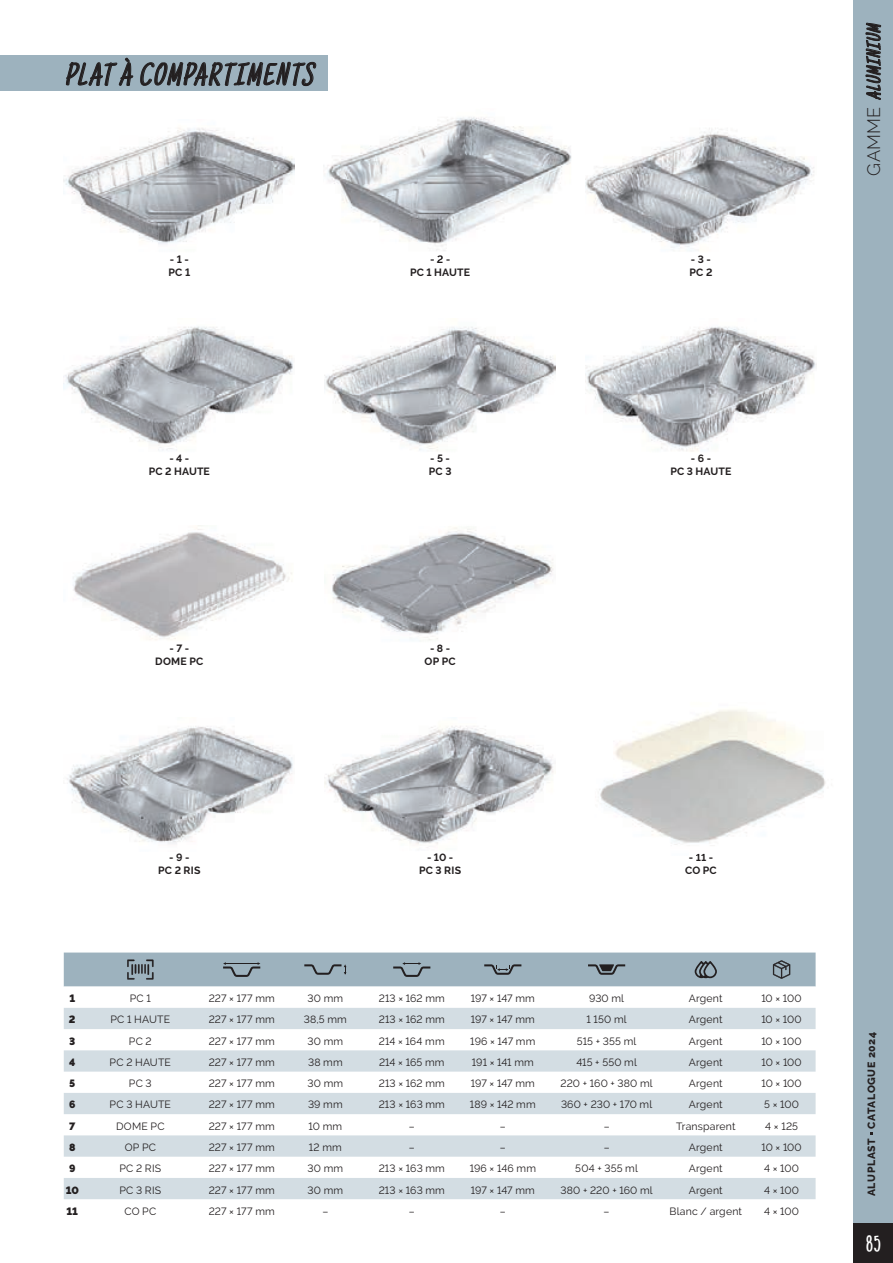
<style>
.page{position:relative;width:893px;height:1263px;background:#fff}
.page>*{position:absolute;margin:0;border:0;box-sizing:border-box;transform-origin:0 0}
.t1{font:italic 31.5px "Just Another Hand";color:#231f20}
.t2{font:22.5px "Just Another Hand";color:#fff}
.t3{font:italic 19.5px "Just Another Hand";color:#231f20}
.t4{font:10.5px "Raleway";letter-spacing:.02em;color:#231f20}
.t5{font:700 10.5px/12.6px "Raleway";letter-spacing:.02em;color:#231f20;text-align:center}
.t6{font:800 10.5px "Raleway";letter-spacing:.055em;color:#231f20}
.t7{font:900 10.5px "Raleway";color:#231f20}
.s1{font-family:"Raleway";font-weight:300;font-style:normal;font-size:18px}
</style>
<div class="page">
<div style="left:0;top:55px;width:327px;height:36px;background:#9db2be"></div>
<svg style="left:66px;top:57px;width:68px;height:29px"></svg>
<svg style="left:140px;top:61px;width:176px;height:26px"></svg>
<svg style="left:64px;top:1008px;width:752px;height:191px;fill:#d3dde3"></svg>
<svg style="left:64px;top:952px;width:752px;height:35px;background:#9baeb9"></svg>
<img style="left:64px;top:128px;width:231px;height:116px">
<img style="left:585px;top:128px;width:229px;height:123px">
<img style="left:64px;top:326px;width:229px;height:125px">
<img style="left:73px;top:525px;width:219px;height:115px">
<img style="left:332px;top:527px;width:221px;height:113px">
<img style="left:67px;top:726px;width:226px;height:118px">
<img style="left:325px;top:726px;width:229px;height:122px">
<img style="left:599px;top:710px;width:227px;height:144px">
<img style="left:696px;top:854px;width:9px;height:2px">
<img style="left:325px;top:327px;width:231px;height:124px">
<img style="left:585px;top:327px;width:231px;height:125px">
<img style="left:323px;top:117px;width:248px;height:143px">
<img style="left:431px;top:255px;width:19px;height:5px">
<div style="left:854px;top:0;width:39px;height:1263px;background:#9db2be"></div>
<svg style="left:866px;top:23px;width:15px;height:77px"></svg>
<div style="left:854px;top:1224px;width:39px;height:39px;background:#231f20"></div>
<h1 class="t1" style="left:64px;top:57px;width:260px">PLATÀ COMPARTIMENTS</h1>
<p class="t5" style="left:169px;top:253px;width:23px;text-align:left">- 1 -<br>PC 1</p>
<p class="t5" style="left:410px;top:266px;width:62px">PC 1 HAUTE</p>
<p class="t5" style="left:689px;top:253px;width:24px;text-align:left">- 3 -<br>PC 2</p>
<p class="t5" style="left:149px;top:452px;width:63px">- 4 -<br>PC 2 HAUTE</p>
<p class="t5" style="left:429px;top:452px;width:24px;text-align:left">- 5 -<br>PC 3</p>
<p class="t5" style="left:670px;top:452px;width:63px">- 6 -<br>PC 3 HAUTE</p>
<p class="t5" style="left:155px;top:642px;width:50px">- 7 -<br>DOME PC</p>
<p class="t5" style="left:425px;top:642px;width:33px">- 8 -<br>OP PC</p>
<h3 class="t3" style="left:863px;top:176px;width:159px;rotate:-90deg"><span class="s1">G A M M E</span> ALUMINIUM</h3>
<p class="t5" style="left:158px;top:851px;width:44px">- 9 -<br>PC 2 RIS</p>
<p class="t5" style="left:419px;top:851px;width:44px">- 10 -<br>PC 3 RIS</p>
<p class="t5" style="left:685px;top:851px;width:33px">- 11 -<br>CO PC</p>
<p class="t7" style="left:69px;top:992px;width:7px">1</p>
<p class="t4" style="left:130px;top:992px;width:23px">PC 1</p>
<p class="t4" style="left:209px;top:992px;width:68px">227 × 177 mm</p>
<p class="t4" style="left:308px;top:992px;width:37px">30 mm</p>
<p class="t4" style="left:379px;top:992px;width:68px">213 × 162 mm</p>
<p class="t4" style="left:471px;top:992px;width:66px">197 × 147 mm</p>
<p class="t4" style="left:589px;top:992px;width:37px">930 ml</p>
<p class="t4" style="left:689px;top:992px;width:35px">Argent</p>
<p class="t4" style="left:761px;top:992px;width:42px">10 × 100</p>
<p class="t7" style="left:69px;top:1013px;width:8px">2</p>
<p class="t4" style="left:111px;top:1013px;width:61px">PC 1 HAUTE</p>
<p class="t4" style="left:209px;top:1013px;width:68px">227 × 177 mm</p>
<p class="t4" style="left:304px;top:1013px;width:44px">38,5 mm</p>
<p class="t4" style="left:379px;top:1013px;width:68px">213 × 162 mm</p>
<p class="t4" style="left:471px;top:1013px;width:66px">197 × 147 mm</p>
<p class="t4" style="left:586px;top:1013px;width:42px">1 150 ml</p>
<p class="t4" style="left:689px;top:1013px;width:35px">Argent</p>
<p class="t4" style="left:761px;top:1013px;width:42px">10 × 100</p>
<p class="t7" style="left:69px;top:1035px;width:8px">3</p>
<p class="t4" style="left:129px;top:1035px;width:24px">PC 2</p>
<p class="t4" style="left:209px;top:1035px;width:68px">227 × 177 mm</p>
<p class="t4" style="left:308px;top:1035px;width:37px">30 mm</p>
<p class="t4" style="left:379px;top:1035px;width:67px">214 × 164 mm</p>
<p class="t4" style="left:470px;top:1035px;width:67px">196 × 147 mm</p>
<p class="t4" style="left:577px;top:1035px;width:61px">515 + 355 ml</p>
<p class="t4" style="left:689px;top:1035px;width:35px">Argent</p>
<p class="t4" style="left:761px;top:1035px;width:42px">10 × 100</p>
<p class="t7" style="left:69px;top:1056px;width:8px">4</p>
<p class="t4" style="left:110px;top:1056px;width:63px">PC 2 HAUTE</p>
<p class="t4" style="left:209px;top:1056px;width:68px">227 × 177 mm</p>
<p class="t4" style="left:308px;top:1056px;width:36px">38 mm</p>
<p class="t4" style="left:379px;top:1056px;width:67px">214 × 165 mm</p>
<p class="t4" style="left:472px;top:1056px;width:64px">191 × 141 mm</p>
<p class="t4" style="left:576px;top:1056px;width:62px">415 + 550 ml</p>
<p class="t4" style="left:689px;top:1056px;width:35px">Argent</p>
<p class="t4" style="left:761px;top:1056px;width:42px">10 × 100</p>
<p class="t7" style="left:69px;top:1077px;width:8px">5</p>
<p class="t4" style="left:129px;top:1077px;width:24px">PC 3</p>
<p class="t4" style="left:209px;top:1077px;width:68px">227 × 177 mm</p>
<p class="t4" style="left:308px;top:1077px;width:37px">30 mm</p>
<p class="t4" style="left:379px;top:1077px;width:68px">213 × 162 mm</p>
<p class="t4" style="left:471px;top:1077px;width:66px">197 × 147 mm</p>
<p class="t4" style="left:560px;top:1077px;width:94px">220 + 160 + 380 ml</p>
<p class="t4" style="left:689px;top:1077px;width:35px">Argent</p>
<p class="t4" style="left:761px;top:1077px;width:42px">10 × 100</p>
<p class="t7" style="left:69px;top:1099px;width:8px">6</p>
<p class="t4" style="left:110px;top:1099px;width:63px">PC 3 HAUTE</p>
<p class="t4" style="left:209px;top:1099px;width:68px">227 × 177 mm</p>
<p class="t4" style="left:308px;top:1099px;width:36px">39 mm</p>
<p class="t4" style="left:379px;top:1099px;width:68px">213 × 163 mm</p>
<p class="t4" style="left:470px;top:1099px;width:67px">189 × 142 mm</p>
<p class="t4" style="left:561px;top:1099px;width:93px">360 + 230 + 170 ml</p>
<p class="t4" style="left:689px;top:1099px;width:35px">Argent</p>
<p class="t4" style="left:764px;top:1099px;width:36px">5 × 100</p>
<p class="t7" style="left:69px;top:1120px;width:8px">7</p>
<p class="t4" style="left:116px;top:1120px;width:50px">DOME PC</p>
<p class="t4" style="left:209px;top:1120px;width:68px">227 × 177 mm</p>
<p class="t4" style="left:309px;top:1120px;width:35px">10 mm</p>
<p class="t4" style="left:409px;top:1120px;width:7px">–</p>
<p class="t4" style="left:500px;top:1120px;width:7px">–</p>
<p class="t4" style="left:604px;top:1120px;width:7px">–</p>
<p class="t4" style="left:676px;top:1120px;width:61px">Transparent</p>
<p class="t4" style="left:765px;top:1120px;width:34px">4 × 125</p>
<p class="t7" style="left:69px;top:1141px;width:8px">8</p>
<p class="t4" style="left:125px;top:1141px;width:33px">OP PC</p>
<p class="t4" style="left:209px;top:1141px;width:68px">227 × 177 mm</p>
<p class="t4" style="left:309px;top:1141px;width:34px">12 mm</p>
<p class="t4" style="left:409px;top:1141px;width:7px">–</p>
<p class="t4" style="left:500px;top:1141px;width:7px">–</p>
<p class="t4" style="left:604px;top:1141px;width:7px">–</p>
<p class="t4" style="left:689px;top:1141px;width:35px">Argent</p>
<p class="t4" style="left:761px;top:1141px;width:42px">10 × 100</p>
<p class="t7" style="left:69px;top:1162px;width:8px">9</p>
<p class="t4" style="left:120px;top:1162px;width:43px">PC 2 RIS</p>
<p class="t4" style="left:209px;top:1162px;width:68px">227 × 177 mm</p>
<p class="t4" style="left:308px;top:1162px;width:37px">30 mm</p>
<p class="t4" style="left:379px;top:1162px;width:68px">213 × 163 mm</p>
<p class="t4" style="left:470px;top:1162px;width:68px">196 × 146 mm</p>
<p class="t4" style="left:575px;top:1162px;width:64px">504 + 355 ml</p>
<p class="t4" style="left:689px;top:1162px;width:35px">Argent</p>
<p class="t4" style="left:764px;top:1162px;width:36px">4 × 100</p>
<p class="t7" style="left:66px;top:1184px;width:15px">10</p>
<p class="t4" style="left:119px;top:1184px;width:43px">PC 3 RIS</p>
<p class="t4" style="left:209px;top:1184px;width:68px">227 × 177 mm</p>
<p class="t4" style="left:308px;top:1184px;width:37px">30 mm</p>
<p class="t4" style="left:379px;top:1184px;width:68px">213 × 163 mm</p>
<p class="t4" style="left:471px;top:1184px;width:66px">197 × 147 mm</p>
<p class="t4" style="left:560px;top:1184px;width:94px">380 + 220 + 160 ml</p>
<p class="t4" style="left:689px;top:1184px;width:35px">Argent</p>
<p class="t4" style="left:764px;top:1184px;width:36px">4 × 100</p>
<p class="t7" style="left:67px;top:1205px;width:13px">11</p>
<p class="t4" style="left:124px;top:1205px;width:33px">CO PC</p>
<p class="t4" style="left:209px;top:1205px;width:68px">227 × 177 mm</p>
<p class="t4" style="left:322px;top:1205px;width:7px">–</p>
<p class="t4" style="left:409px;top:1205px;width:7px">–</p>
<p class="t4" style="left:500px;top:1205px;width:7px">–</p>
<p class="t4" style="left:604px;top:1205px;width:7px">–</p>
<p class="t4" style="left:669px;top:1205px;width:74px">Blanc / argent</p>
<p class="t4" style="left:764px;top:1205px;width:36px">4 × 100</p>
<p class="t6" style="left:865px;top:1196px;width:165px;rotate:-90deg">ALUPLAST CATALOGUE 2024</p>
<h2 class="t2" style="left:866px;top:1230px;width:17px">85</h2>
</div>
